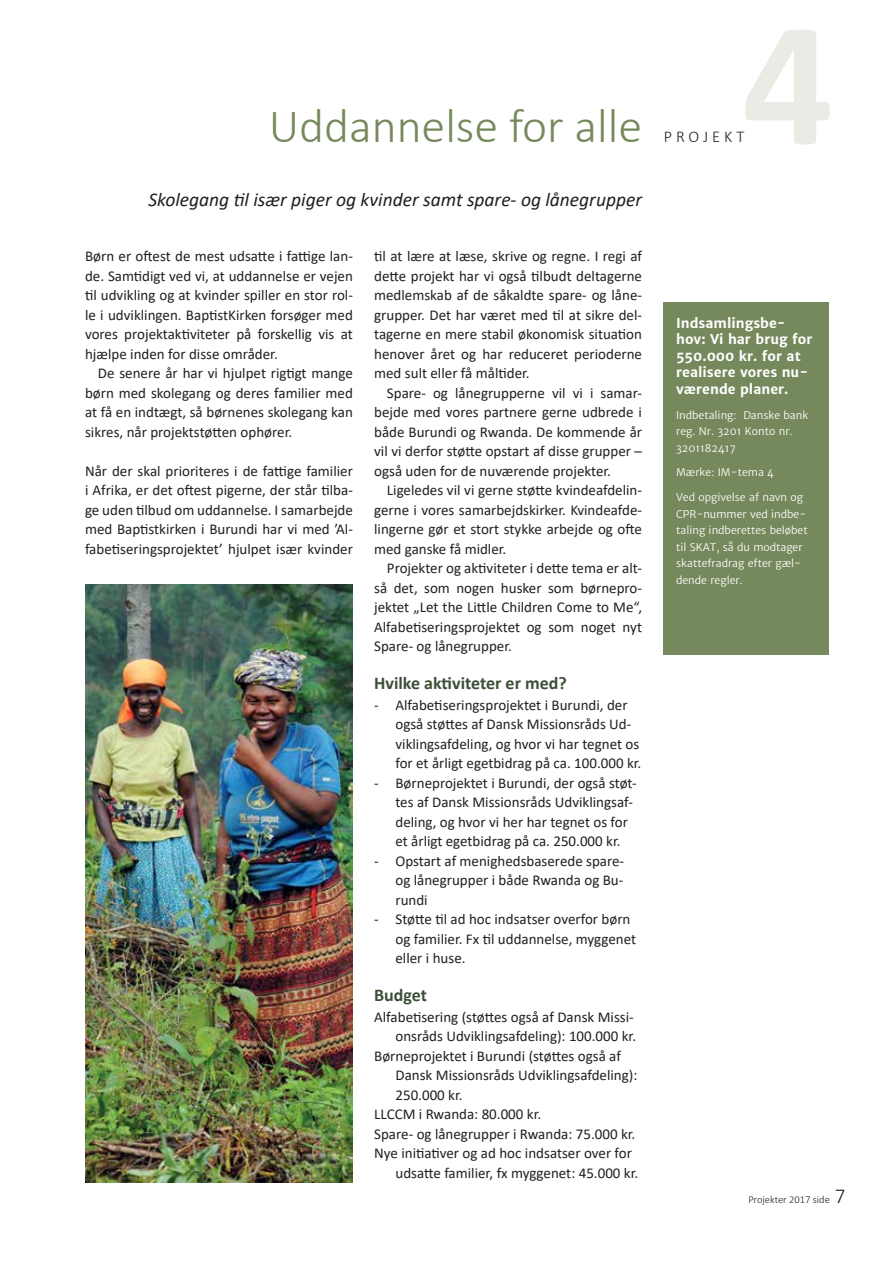
<style>
.page{position:relative;width:893px;height:1263px;background:#fff}
.page>*{position:absolute;margin:0;border:0;box-sizing:border-box;transform-origin:0 0}
.t1{font:700 180px "Calibri";color:#eaebe4}
.t2{font:300 48px "Calibri";color:#76895c}
.t3{font:italic 19.5px "Calibri";color:#231f20}
.t4{font:700 18px "Calibri";color:#3d5036}
.t5{font:300 16.5px "Calibri";letter-spacing:.24em;color:#231f20}
.t6{font:15px/19.5px "Calibri";color:#231f20;text-align:justify}
.t7{font:700 13.5px/16.5px "Merriweather Sans";color:#fff}
.t8{font:10.5px/16.5px "Merriweather Sans";color:#fff}
.t9{font:300 10.5px "Calibri";color:#231f20}
.s1{font-size:21px}
</style>
<div class="page">
<div style="left:663px;top:302px;width:166px;height:353px;background:#76895c"></div>
<img style="left:85px;top:585px;width:268px;height:597px">
<h2 class="t2" style="left:269px;top:96px;width:375px">Uddannelse for alle</h2>
<h3 class="t3" style="left:148px;top:185px;width:495px">Skolegang til især piger og kvinder samt spare- og lånegrupper</h3>
<p class="t6" style="left:85px;top:246px;width:269px">Børn er oftest de mest udsatte i fattige lan&shy;de. Samtidigt ved vi, at uddannelse er vejen til udvikling og at kvinder spiller en stor rol&shy;le i udviklingen. BaptistKirken forsøger med vores projektaktiviteter på forskellig vis at hjælpe inden for disse områder.</p>
<p class="t6" style="left:85px;top:363px;width:269px;text-indent:13px">De senere år har vi hjulpet rigtigt mange børn med skolegang og deres familier med at få en indtægt, så børnenes skolegang kan sikres, når projektstøtten ophører.</p>
<p class="t6" style="left:85px;top:461px;width:269px">Når der skal prioriteres i de fattige familier i Afrika, er det oftest pigerne, der står tilba&shy;ge uden tilbud om uddannelse. I samarbejde med Baptistkirken i Burundi har vi med ’Al&shy;fabetiseringsprojektet’ hjulpet især kvinder</p>
<p class="t6" style="left:374px;top:246px;width:269px">til at lære at læse, skrive og regne. I regi af dette projekt har vi også tilbudt deltagerne medlemskab af de såkaldte spare- og låne&shy;grupper. Det har været med til at sikre del&shy;tagerne en mere stabil økonomisk situation henover året og har reduceret perioderne med sult eller få måltider.</p>
<p class="t6" style="left:374px;top:383px;width:269px;text-indent:13px">Spare- og lånegrupperne vil vi i samar&shy;bejde med vores partnere gerne udbrede i både Burundi og Rwanda. De kommende år vil vi derfor støtte opstart af disse grupper – også uden for de nuværende projekter.</p>
<p class="t6" style="left:374px;top:480px;width:269px;text-indent:13px">Ligeledes vil vi gerne støtte kvindeafdelin&shy;gerne i vores samarbejdskirker. Kvindeafde&shy;lingerne gør et stort stykke arbejde og ofte med ganske få midler.</p>
<p class="t6" style="left:374px;top:558px;width:269px;text-indent:13px">Projekter og aktiviteter i dette tema er alt&shy;så det, som nogen husker som børnepro&shy;jektet „Let the Little Children Come to Me“, Alfabetiseringsprojektet og som noget nyt Spare- og lånegrupper.</p>
<p class="t4" style="left:374px;top:670px;width:194px">Hvilke aktiviteter er med?</p>
<p class="t6" style="left:395px;top:695px;width:247px;text-align:left;text-indent:-21px">- Alfabetiseringsprojektet i Burundi, der også støttes af Dansk Missionsråds Ud&shy;viklingsafdeling, og hvor vi har tegnet os for et årligt egetbidrag på ca. 100.000 kr.</p>
<p class="t6" style="left:395px;top:773px;width:243px;text-align:left;text-indent:-21px">- Børneprojektet i Burundi, der også støt&shy;tes af Dansk Missionsråds Udviklingsaf&shy;deling, og hvor vi her har tegnet os for et årligt egetbidrag på ca. 250.000 kr.</p>
<p class="t6" style="left:395px;top:851px;width:230px;text-indent:-21px">- Opstart af menighedsbaserede spare&shy;og lånegrupper i både Rwanda og Bu&shy;rundi</p>
<p class="t6" style="left:395px;top:909px;width:242px;text-align:left;text-indent:-21px">- Støtte til ad hoc indsatser overfor børn og familier. Fx til uddannelse, myggenet eller i huse.</p>
<p class="t4" style="left:374px;top:982px;width:54px">Budget</p>
<p class="t6" style="left:374px;top:1007px;width:261px">Alfabetisering (støttes også af Dansk Missi-</p>
<p class="t6" style="left:395px;top:1026px;width:242px">onsråds Udviklingsafdeling): 100.000 kr.</p>
<p class="t6" style="left:374px;top:1046px;width:248px">Børneprojektet i Burundi (støttes også af</p>
<p class="t6" style="left:395px;top:1065px;width:243px">Dansk Missionsråds Udviklingsafdeling):</p>
<p class="t6" style="left:395px;top:1085px;width:69px">250.000 kr.</p>
<p class="t6" style="left:374px;top:1104px;width:168px">LLCCM i Rwanda: 80.000 kr.</p>
<p class="t6" style="left:374px;top:1124px;width:263px">Spare- og lånegrupper i Rwanda: 75.000 kr.</p>
<p class="t6" style="left:374px;top:1143px;width:259px">Nye initiativer og ad hoc indsatser over for</p>
<p class="t6" style="left:395px;top:1163px;width:244px">udsatte familier, fx myggenet: 45.000 kr.</p>
<h1 class="t1" style="left:742px;top:-43px;width:93px">4</h1>
<p class="t5" style="left:664px;top:126px;width:82px">Projekt</p>
<p class="t7" style="left:676px;top:315px;width:138px">Indsamlingsbe&shy;hov: Vi har brug for<br>550.000 kr. for at realisere vores nu&shy;værende planer.</p>
<p class="t8" style="left:676px;top:407px;width:134px">Indbetaling: Danske bank reg. Nr. 3201 Konto nr.<br>3201182417</p>
<p class="t8" style="left:676px;top:464px;width:99px">Mærke: IM-tema 4</p>
<p class="t8" style="left:676px;top:489px;width:133px">Ved opgivelse af navn og<br>CPR-nummer ved indbe&shy;taling indberettes beløbet til SKAT, så du modtager skattefradrag efter gæl&shy;dende regler.</p>
<p class="t9" style="left:748px;top:1193px;width:98px">Projekter 2017 side <span class="s1">7</span></p>
</div>
